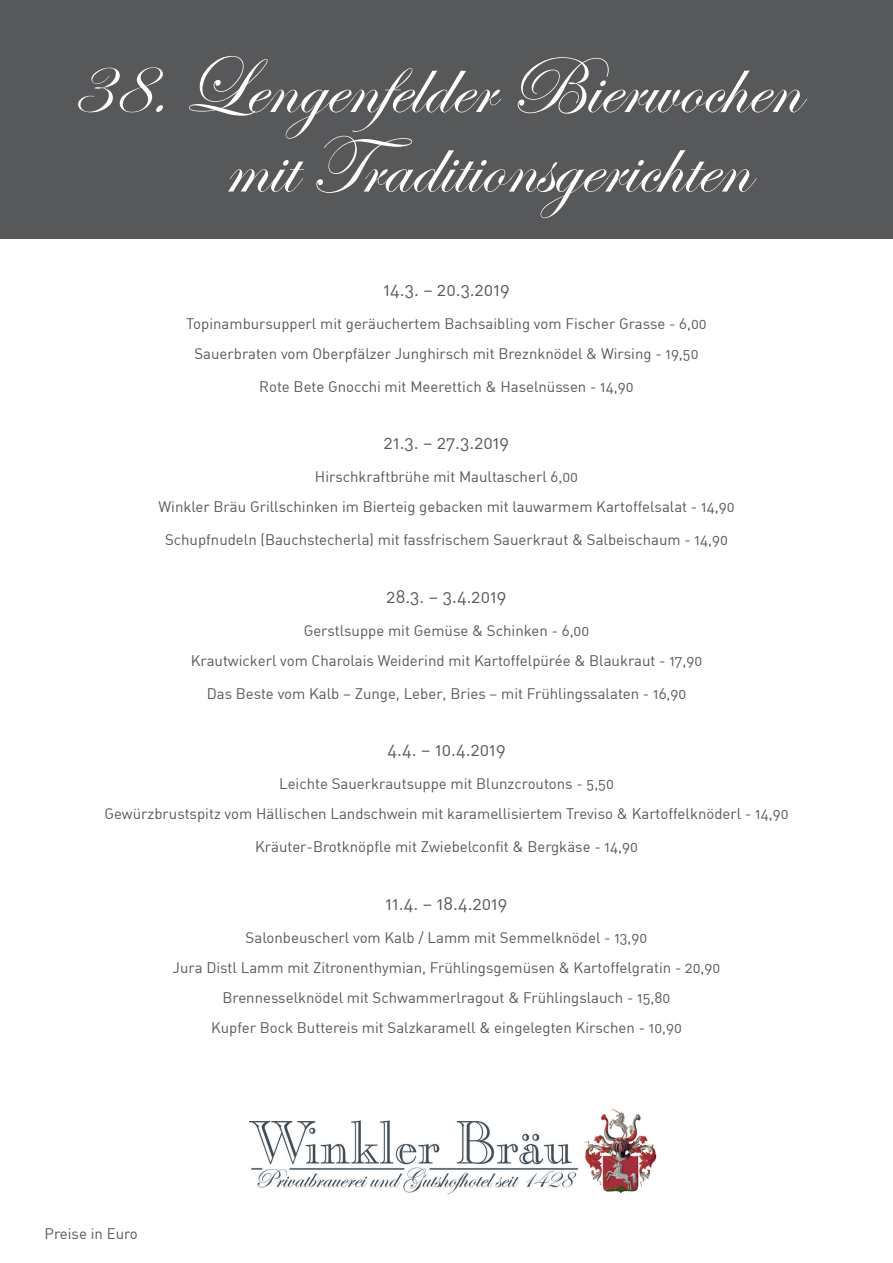
<style>
.page{position:relative;width:893px;height:1263px;background:#fff}
.page>*{position:absolute;margin:0;border:0;box-sizing:border-box;transform-origin:0 0}
.t1{font:82.65px/79.5px "Edwardian Script ITC";color:#fff}
.t2{font:18px "DIN Regular Alternate";color:#57585a}
.t3{font:15px/30px "DIN Regular Alternate";color:#57585a;text-align:center}
</style>
<div class="page">
<div style="left:0;top:0;width:893px;height:238px;background:#57585a"></div>
<img style="left:250px;top:1108px;width:407px;height:86px">
<h1 class="t1" style="left:223px;top:50px;width:578px;text-indent:-153px">38. Lengenfelder Bierwochen mit Traditionsgerichten</h1>
<p class="t2" style="left:383px;top:278px;width:128px">14.3. – 20.3.2019</p>
<p class="t3" style="left:186px;top:308px;width:522px">Topinambursupperl mit geräuchertem Bachsaibling vom Fischer Grasse - 6,00<br>Sauerbraten vom Oberpfälzer Junghirsch mit Breznknödel &amp; Wirsing - 19,50</p>
<p class="t3" style="left:259px;top:371px;width:376px">Rote Bete Gnocchi mit Meerettich &amp; Haselnüssen - 14,90</p>
<p class="t2" style="left:384px;top:431px;width:127px">21.3. – 27.3.2019</p>
<p class="t3" style="left:158px;top:461px;width:577px">Hirschkraftbrühe mit Maultascherl 6,00<br>Winkler Bräu Grillschinken im Bierteig gebacken mit lauwarmem Kartoffelsalat - 14,90</p>
<p class="t3" style="left:165px;top:524px;width:564px">Schupfnudeln (Bauchstecherla) mit fassfrischem Sauerkraut &amp; Salbeischaum - 14,90</p>
<p class="t2" style="left:387px;top:585px;width:121px">28.3. – 3.4.2019</p>
<p class="t3" style="left:191px;top:615px;width:513px">Gerstlsuppe mit Gemüse &amp; Schinken - 6,00<br>Krautwickerl vom Charolais Weiderind mit Kartoffelpürée &amp; Blaukraut - 17,90</p>
<p class="t3" style="left:207px;top:678px;width:481px">Das Beste vom Kalb – Zunge, Leber, Bries – mit Frühlingssalaten - 16,90</p>
<p class="t2" style="left:387px;top:739px;width:119px">4.4. – 10.4.2019</p>
<p class="t3" style="left:104px;top:769px;width:686px">Leichte Sauerkrautsuppe mit Blunzcroutons - 5,50<br>Gewürzbrustspitz vom Hällischen Landschwein mit karamellisiertem Treviso &amp; Kartoffelknöderl - 14,90</p>
<p class="t3" style="left:255px;top:832px;width:384px">Kräuter-Brotknöpfle mit Zwiebelconfit &amp; Bergkäse - 14,90</p>
<p class="t2" style="left:385px;top:892px;width:123px">11.4. – 18.4.2019</p>
<p class="t3" style="left:173px;top:922px;width:549px">Salonbeuscherl vom Kalb / Lamm mit Semmelknödel - 13,90<br>Jura Distl Lamm mit Zitronenthymian, Frühlingsgemüsen &amp; Kartoffelgratin - 20,90<br>Brennesselknödel mit Schwammerlragout &amp; Frühlingslauch - 15,80<br>Kupfer Bock Buttereis mit Salzkaramell &amp; eingelegten Kirschen - 10,90</p>
<p class="t3" style="left:45px;top:1218px;width:95px">Preise in Euro</p>
</div>
